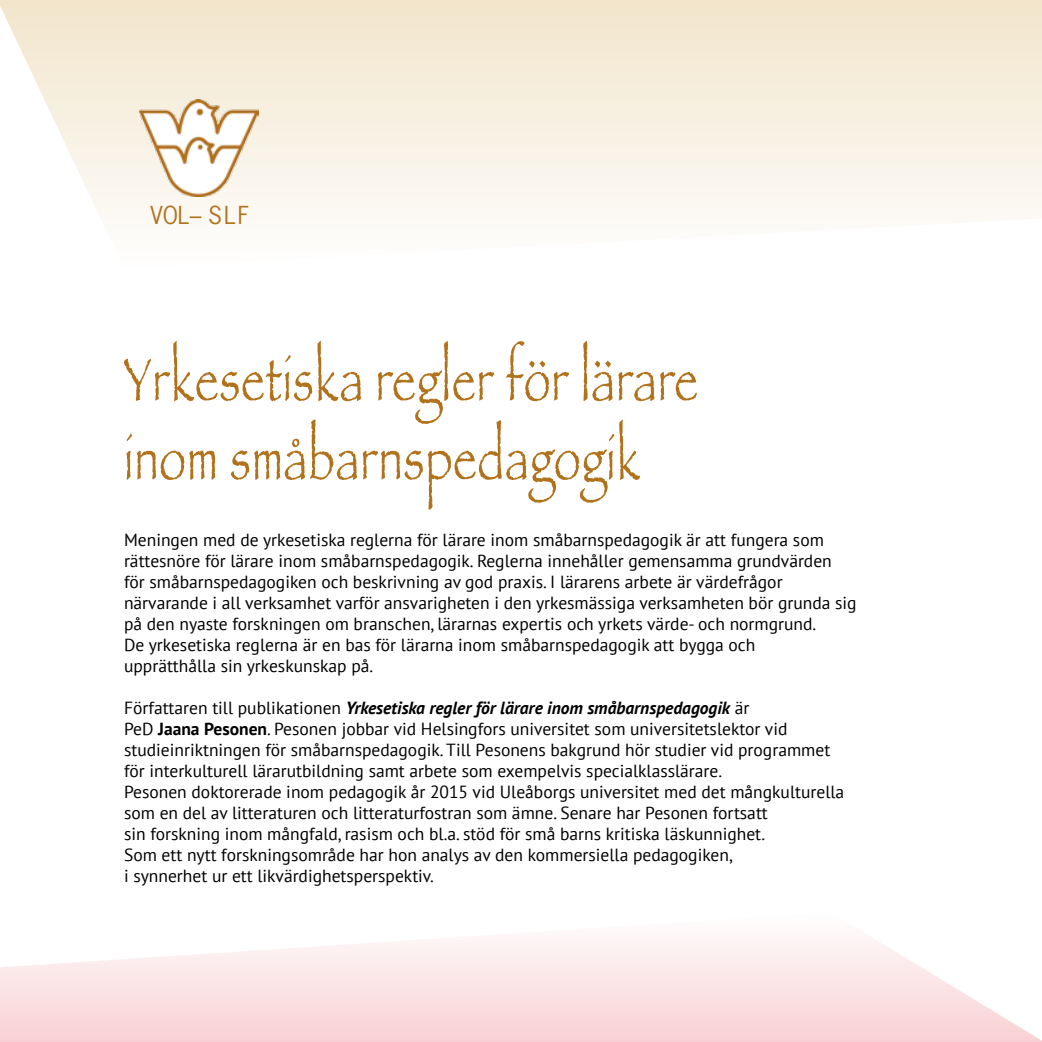
<style>
.page{position:relative;width:1042px;height:1042px;background:#fff}
.page>*{position:absolute;margin:0;border:0;box-sizing:border-box;transform-origin:0 0}
.t1{font:condensed 63px/78.8px "Papyrus";letter-spacing:.02em;color:#b1721c}
.t2{font:23.28px "News Gothic";color:#b1721c}
.t3{font:17.5px/21px "PT Sans";color:#000}
.s1{font-weight:700;font-style:italic}
.s2{font-weight:700}
</style>
<div class="page">
<svg style="left:0;top:940px;width:1042px;height:102px"></svg>
<svg style="left:0;top:0;width:1042px;height:219px"></svg>
<img style="left:139px;top:99px;width:119px;height:97px">
<h2 class="t2" style="left:150px;top:200px;width:98px">VOL– S LF</h2>
<h1 class="t1" style="left:124px;top:339px;width:575px">Yrkesetiska regler för lärare inom småbarnspedagogik</h1>
<p class="t3" style="left:124px;top:529px;width:734px">Meningen med de yrkesetiska reglerna för lärare inom småbarnspedagogik är att fungera som rättesnöre för lärare inom småbarnspedagogik. Reglerna innehåller gemensamma grundvärden för småbarnspedagogiken och beskrivning av god praxis. I lärarens arbete är värdefrågor närvarande i all verksamhet varför ansvarigheten i den yrkesmässiga verksamheten bör grunda sig på den nyaste forskningen om branschen, lärarnas expertis och yrkets värde- och normgrund.<br>De yrkesetiska reglerna är en bas för lärarna inom småbarnspedagogik att bygga och<br>upprätthålla sin yrkeskunskap på.</p>
<p class="t3" style="left:124px;top:697px;width:722px">Författaren till publikationen <span class="s1">Yrkesetiska regler för lärare inom småbarnspedagogik</span> är<br>PeD <span class="s2">Jaana Pesonen</span>. Pesonen jobbar vid Helsingfors universitet som universitetslektor vid studieinriktningen för småbarnspedagogik. Till Pesonens bakgrund hör studier vid programmet för interkulturell lärarutbildning samt arbete som exempelvis specialklasslärare.<br>Pesonen doktorerade inom pedagogik år 2015 vid Uleåborgs universitet med det mångkulturella som en del av litteraturen och litteraturfostran som ämne. Senare har Pesonen fortsatt<br>sin forskning inom mångfald, rasism och bl.a. stöd för små barns kritiska läskunnighet.<br>Som ett nytt forskningsområde har hon analys av den kommersiella pedagogiken,<br>i synnerhet ur ett likvärdighetsperspektiv.</p>
</div>
